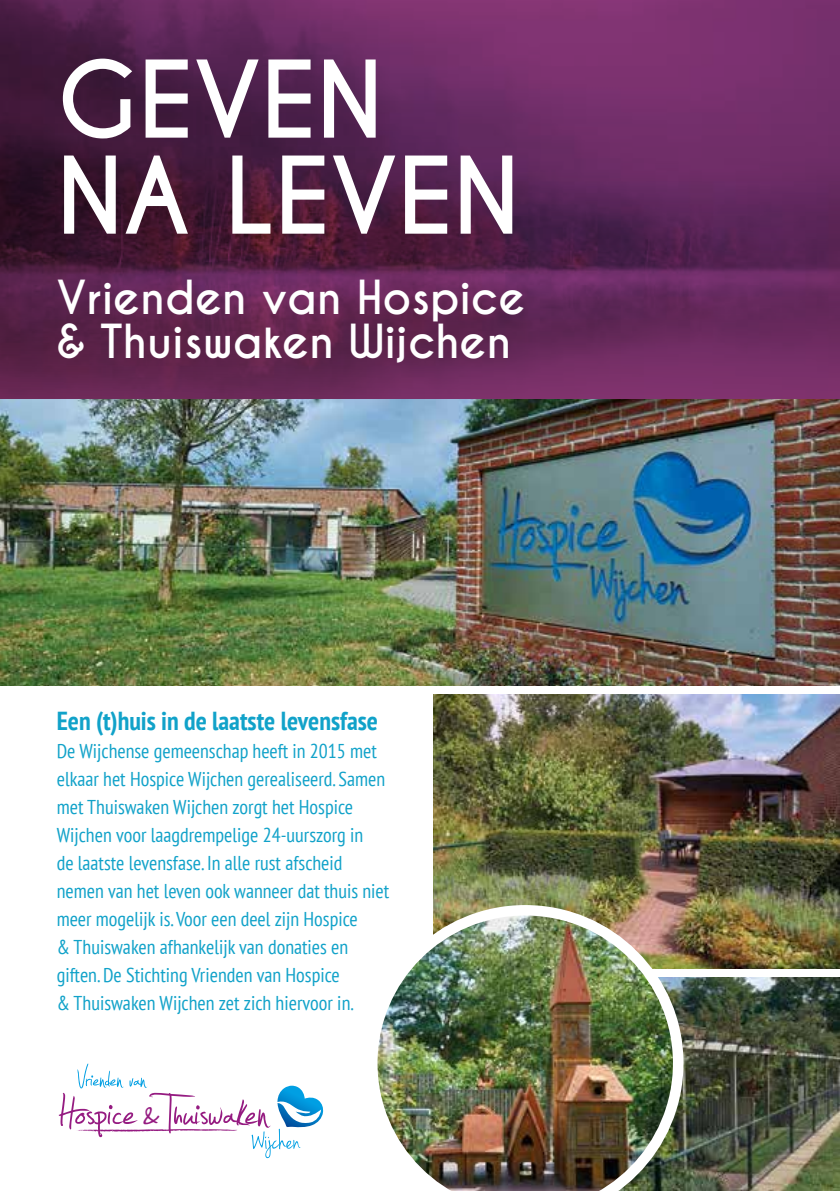
<style>
.page{position:relative;width:840px;height:1191px;background:#fff}
.page>*{position:absolute;margin:0;border:0;box-sizing:border-box;transform-origin:0 0}
.t1{font:700 100px/96px "Caviar Dreams";color:#fff}
.t2{font:700 44px/44px "Caviar Dreams";color:#fff}
.t3{font:700 condensed 26px "PT Sans";color:#11a2c9}
.t4{font:20.2px "Architects Daughter";color:#951b81}
.t5{font:condensed 20px/28px "PT Sans";color:#11a2c9}
</style>
<div class="page">
<img style="left:0;top:0;width:839px;height:400px">
<img style="left:0;top:400px;width:839px;height:285px">
<img style="left:433px;top:694px;width:406px;height:275px">
<img style="left:683px;top:978px;width:156px;height:213px">
<img style="left:377px;top:905px;width:306px;height:286px">
<svg style="left:59px;top:1063px;width:264px;height:95px"></svg>
<h1 class="t1" style="left:57px;top:55px;width:464px">GEVEN<br>NA LEVEN</h1>
<h2 class="t2" style="left:57px;top:276px;width:470px">Vrienden van Hospice &amp; Thuiswaken Wijchen</h2>
<h3 class="t3" style="left:57px;top:704px;width:322px">Een (t)huis in de laatste levensfase</h3>
<p class="t5" style="left:57px;top:737px;width:334px">De Wijchense gemeenschap heeft in 2015 met elkaar het Hospice Wijchen gerealiseerd. Samen met Thuiswaken Wijchen zorgt het Hospice Wijchen voor laagdrempelige 24-uurszorg in<br>de laatste levensfase. In alle rust afscheid nemen van het leven ook wanneer dat thuis niet meer mogelijk is. Voor een deel zijn Hospice<br>&amp; Thuiswaken afhankelijk van donaties en giften. De Stichting Vrienden van Hospice<br>&amp; Thuiswaken Wijchen zet zich hiervoor in.</p>
<p class="t4" style="left:142px;top:1101px;width:18px">&amp;</p>
</div>
